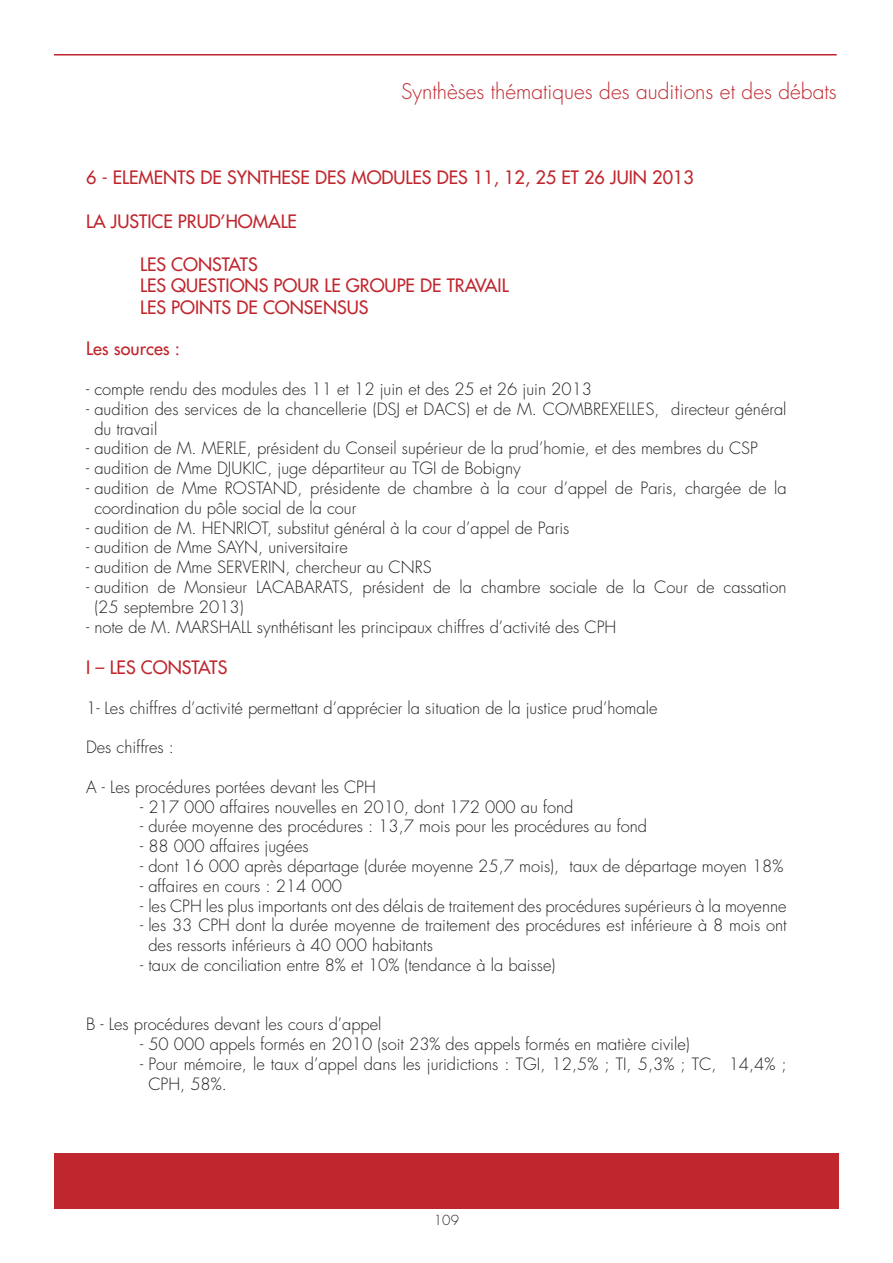
<style>
.page{position:relative;width:893px;height:1263px;background:#fff}
.page>*{position:absolute;margin:0;border:0;box-sizing:border-box;transform-origin:0 0}
.t1{font:300 21px "Futura";color:#c0262d}
.t2{font:18px/21.6px "Futura";color:#c0262d}
.t3{font:300 16.5px/19.8px "Futura";color:#231f20}
.t4{font:300 13.5px "Futura";color:#231f20}
</style>
<div class="page">
<hr style="left:54px;top:54px;width:783px;height:2px;background:#c0262d">
<div style="left:54px;top:1154px;width:785px;height:55px;background:#c0262d"></div>
<p class="t1" style="left:401px;top:78px;width:437px">Synthèses thématiques des auditions et des débats</p>
<p class="t2" style="left:86px;top:167px;width:609px">6 - ELEMENTS DE SYNTHESE DES MODULES DES 11, 12, 25 ET 26 JUIN 2013</p>
<p class="t2" style="left:86px;top:210px;width:212px">LA JUSTICE PRUD’HOMALE</p>
<p class="t2" style="left:140px;top:253px;width:370px">LES CONSTATS<br>LES QUESTIONS POUR LE GROUPE DE TRAVAIL<br>LES POINTS DE CONSENSUS</p>
<p class="t2" style="left:86px;top:338px;width:96px">Les sources :</p>
<p class="t3" style="left:86px;top:379px;width:508px">- compte rendu des modules des 11 et 12 juin et des 25 et 26 juin 2013</p>
<p class="t3" style="left:94px;top:399px;width:694px;text-indent:-8px">- audition des services de la chancellerie (DSJ et DACS) et de M. COMBREXELLES, directeur général du travail</p>
<p class="t3" style="left:86px;top:439px;width:673px">- audition de M. MERLE, président du Conseil supérieur de la prud’homie, et des membres du CSP</p>
<p class="t3" style="left:86px;top:458px;width:436px">- audition de Mme DJUKIC, juge départiteur au TGI de Bobigny</p>
<p class="t3" style="left:94px;top:478px;width:694px;text-indent:-8px">- audition de Mme ROSTAND, présidente de chambre à la cour d’appel de Paris, chargée de la coordination du pôle social de la cour</p>
<p class="t3" style="left:86px;top:518px;width:485px">- audition de M. HENRIOT, substitut général à la cour d’appel de Paris</p>
<p class="t3" style="left:86px;top:538px;width:263px">- audition de Mme SAYN, universitaire</p>
<p class="t3" style="left:86px;top:557px;width:347px">- audition de Mme SERVERIN, chercheur au CNRS</p>
<p class="t3" style="left:94px;top:577px;width:694px;text-indent:-8px">- audition de Monsieur LACABARATS, président de la chambre sociale de la Cour de cassation (25 septembre 2013)</p>
<p class="t3" style="left:86px;top:617px;width:532px">- note de M. MARSHALL synthétisant les principaux chiffres d’activité des CPH</p>
<p class="t2" style="left:86px;top:656px;width:143px">I – LES CONSTATS</p>
<p class="t3" style="left:86px;top:698px;width:573px">1- Les chiffres d’activité permettant d’apprécier la situation de la justice prud’homale</p>
<p class="t3" style="left:86px;top:737px;width:89px">Des chiffres :</p>
<p class="t3" style="left:86px;top:777px;width:291px">A - Les procédures portées devant les CPH</p>
<p class="t3" style="left:140px;top:797px;width:435px">- 217 000 affaires nouvelles en 2010, dont 172 000 au fond</p>
<p class="t3" style="left:140px;top:817px;width:508px">- durée moyenne des procédures : 13,7 mois pour les procédures au fond</p>
<p class="t3" style="left:140px;top:836px;width:170px">- 88 000 affaires jugées</p>
<p class="t3" style="left:140px;top:856px;width:645px">- dont 16 000 après départage (durée moyenne 25,7 mois), taux de départage moyen 18%</p>
<p class="t3" style="left:140px;top:876px;width:204px">- affaires en cours : 214 000</p>
<p class="t3" style="left:140px;top:896px;width:648px">- les CPH les plus importants ont des délais de traitement des procédures supérieurs à la moyenne</p>
<p class="t3" style="left:148px;top:916px;width:640px;text-indent:-8px">- les 33 CPH dont la durée moyenne de traitement des procédures est inférieure à 8 mois ont des ressorts inférieurs à 40 000 habitants</p>
<p class="t3" style="left:140px;top:955px;width:417px">- taux de conciliation entre 8% et 10% (tendance à la baisse)</p>
<p class="t3" style="left:86px;top:1015px;width:297px">B - Les procédures devant les cours d’appel</p>
<p class="t3" style="left:140px;top:1034px;width:551px">- 50 000 appels formés en 2010 (soit 23% des appels formés en matière civile)</p>
<p class="t3" style="left:148px;top:1054px;width:640px;text-indent:-8px">- Pour mémoire, le taux d’appel dans les juridictions : TGI, 12,5% ; TI, 5,3% ; TC, 14,4% ;<br>CPH, 58%.</p>
<p class="t4" style="left:434px;top:1211px;width:27px">109</p>
</div>
